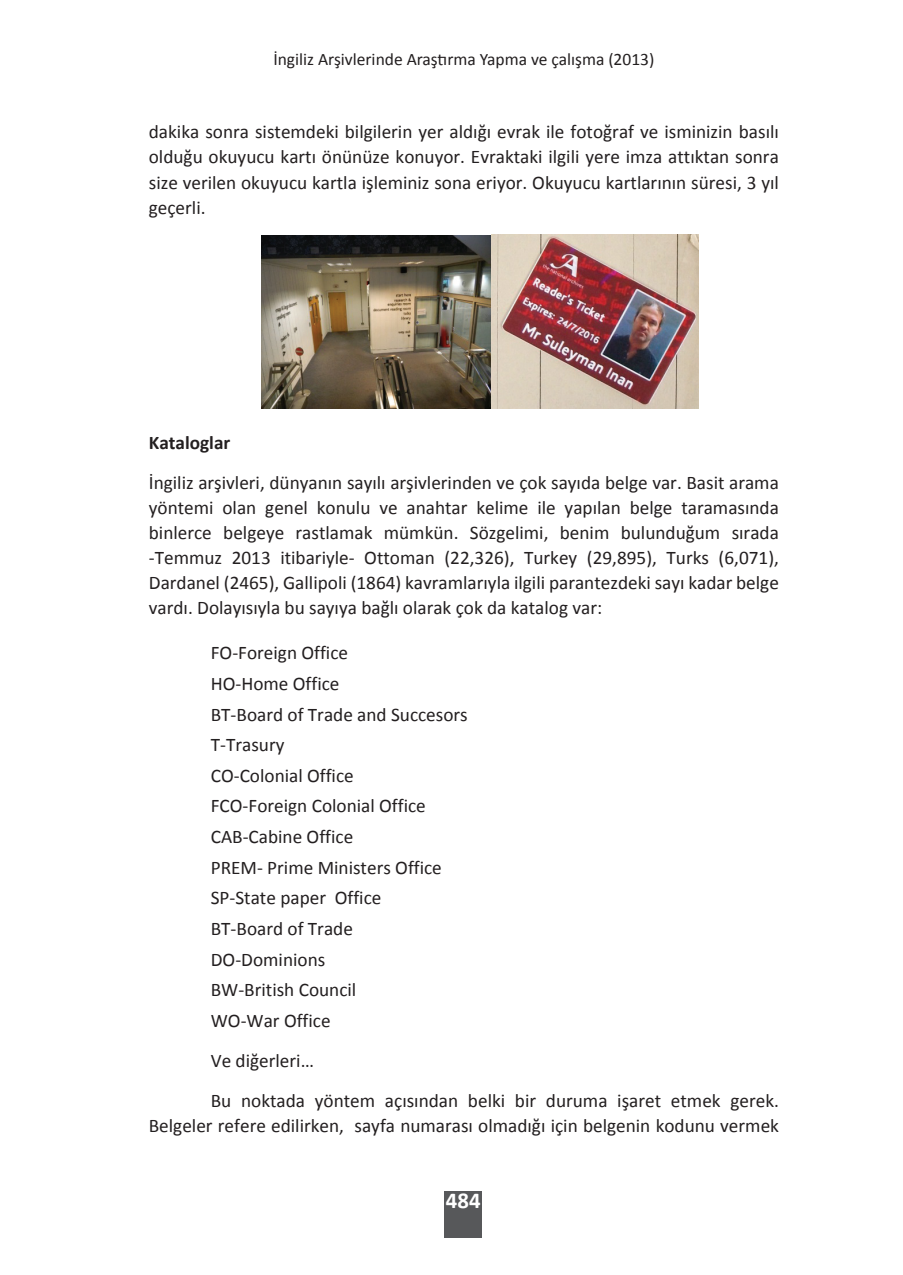
<style>
.page{position:relative;width:903px;height:1275px;background:#fff}
.page>*{position:absolute;margin:0;border:0;box-sizing:border-box;transform-origin:0 0}
.t1{font:700 22.75px "Calibri";color:#fff}
.t2{font:19.25px/30.6px "Calibri";color:#231f20;text-align:justify}
.t3{font:700 19.25px "Calibri";color:#231f20}
.t4{font:17.5px "Calibri";color:#231f20}
</style>
<div class="page">
<div style="left:444px;top:1191px;width:37px;height:47px;background:#57585a"></div>
<img style="left:261px;top:236px;width:230px;height:173px">
<img style="left:491px;top:234px;width:207px;height:175px">
<p class="t4" style="left:273px;top:48px;width:383px">İngiliz Arşivlerinde Araştırma Yapma ve çalışma (2013)</p>
<p class="t2" style="left:149px;top:120px;width:631px;line-height:25px">dakika sonra sistemdeki bilgilerin yer aldığı evrak ile fotoğraf ve isminizin basılı olduğu okuyucu kartı önünüze konuyor. Evraktaki ilgili yere imza attıktan sonra size verilen okuyucu kartla işleminiz sona eriyor. Okuyucu kartlarının süresi, 3 yıl geçerli.</p>
<p class="t3" style="left:149px;top:430px;width:83px">Kataloglar</p>
<p class="t2" style="left:149px;top:470px;width:632px;line-height:25px">İngiliz arşivleri, dünyanın sayılı arşivlerinden ve çok sayıda belge var. Basit arama yöntemi olan genel konulu ve anahtar kelime ile yapılan belge taramasında binlerce belgeye rastlamak mümkün. Sözgelimi, benim bulunduğum sırada -Temmuz 2013 itibariyle- Ottoman (22,326), Turkey (29,895), Turks (6,071), Dardanel (2465), Gallipoli (1864) kavramlarıyla ilgili parantezdeki sayı kadar belge vardı. Dolayısıyla bu sayıya bağlı olarak çok da katalog var:</p>
<p class="t2" style="left:211px;top:638px;width:258px;text-align:left">FO-Foreign Office<br>HO-Home Office<br>BT-Board of Trade and Succesors<br>T-Trasury<br>CO-Colonial Office<br>FCO-Foreign Colonial Office<br>CAB-Cabine Office<br>PREM- Prime Ministers Office<br>SP-State paper Office<br>BT-Board of Trade<br>DO-Dominions<br>BW-British Council<br>WO-War Office</p>
<p class="t2" style="left:211px;top:1040px;width:570px;line-height:39.9px">Ve diğerleri…<br>Bu noktada yöntem açısından belki bir duruma işaret etmek gerek.</p>
<p class="t2" style="left:149px;top:1110px;width:632px">Belgeler refere edilirken, sayfa numarası olmadığı için belgenin kodunu vermek</p>
<p class="t1" style="left:446px;top:1186px;width:36px">484</p>
</div>
